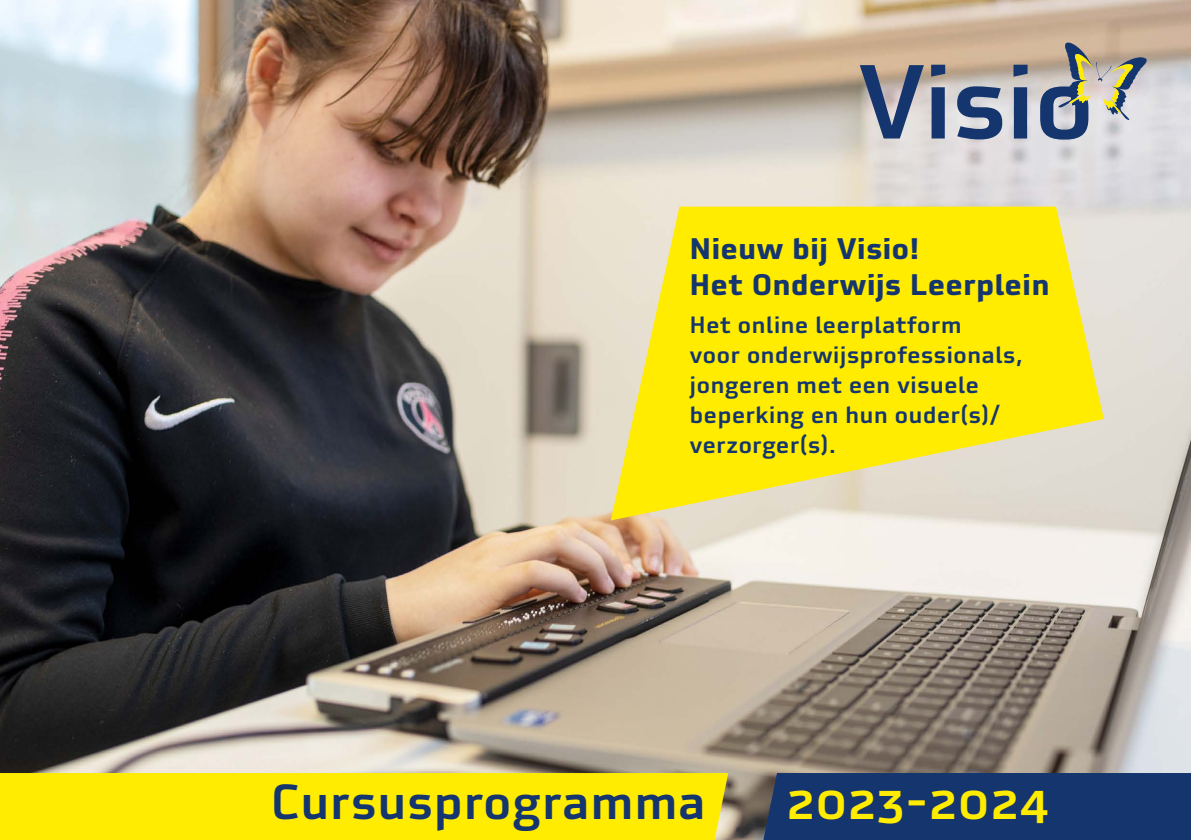
<style>
.page{position:relative;width:1191px;height:840px;background:#fff}
.page>*{position:absolute;margin:0;border:0;box-sizing:border-box;transform-origin:0 0}
.platte_tekst{font:500 48px "Utility OT";color:#14356e}
.platte_tekst-2{font:500 48px "Utility OT";letter-spacing:.02em;color:#ffec00}
.platte_tekst-3{font:700 29px "Utility OT";color:#14356e}
.platte_tekst-4{font:500 23px "Utility OT";color:#14356e}
</style>
<div class="page">
<img style="left:0;top:0;width:1191px;height:839px">
<svg style="left:859px;top:65px;width:65px;height:73px;background:#868c9c"></svg>
<svg style="left:931px;top:65px;width:14px;height:73px"></svg>
<svg style="left:957px;top:86px;width:45px;height:53px;background:#617599"></svg>
<svg style="left:1013px;top:65px;width:14px;height:73px"></svg>
<svg style="left:1040px;top:43px;width:106px;height:96px;background:#a6a6a2"></svg>
<div style="left:0;top:772px;width:728px;height:67px;background:#ffec00"></div>
<div style="left:763px;top:772px;width:428px;height:67px;background:#14356e"></div>
<svg style="left:611px;top:206px;width:493px;height:314px;background:#f7e837"></svg>
<p class="platte_tekst-3" style="left:689px;top:230px;width:231px">Nieuw bij Visio!</p>
<p class="platte_tekst-3" style="left:689px;top:266px;width:362px">Het Onderwijs Leerplein</p>
<p class="platte_tekst-4" style="left:689px;top:310px;width:274px">Het online leerplatform</p>
<p class="platte_tekst-4" style="left:689px;top:340px;width:335px">voor onderwijsprofessionals,</p>
<p class="platte_tekst-4" style="left:689px;top:370px;width:291px">jongeren met een visuele</p>
<p class="platte_tekst-4" style="left:689px;top:400px;width:312px">beperking en hun ouder(s)/</p>
<p class="platte_tekst-4" style="left:689px;top:430px;width:148px">verzorger(s).</p>
<p class="platte_tekst" style="left:271px;top:771px;width:437px">Cursusprogramma</p>
<p class="platte_tekst-2" style="left:787px;top:771px;width:264px">2023-2024</p>
</div>
